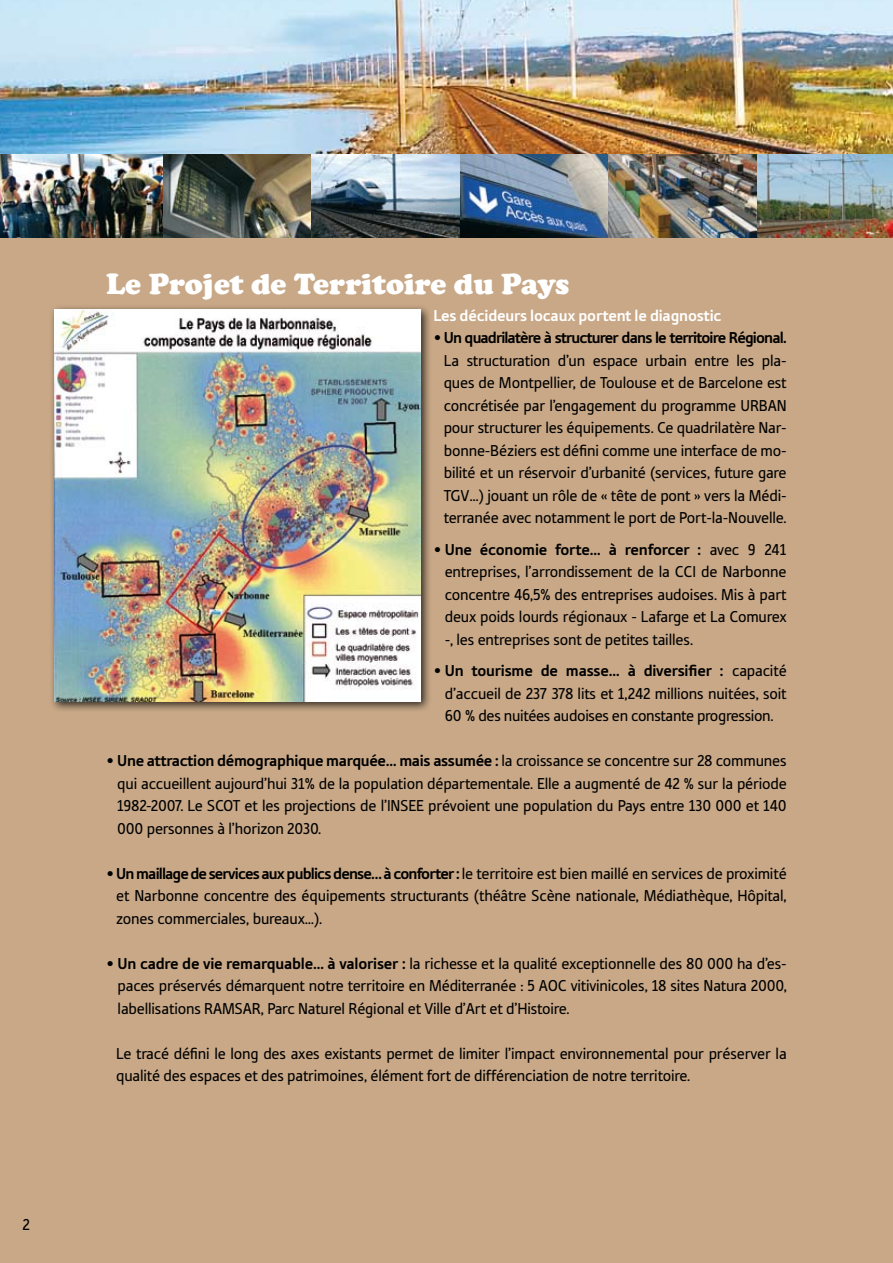
<style>
.page{position:relative;width:893px;height:1263px;background:#c8a887}
.page>*{position:absolute;margin:0;border:0;box-sizing:border-box;transform-origin:0 0}
.t1{font:900 30px "Cooper";color:#fff}
.t2{font:16.5px/22.5px "Tabula ITC Std";letter-spacing:-.01em;color:#000;text-align:justify}
.t3{font:700 16.5px "Tabula ITC Std";letter-spacing:-.05em;color:#000}
.t4{font:700 16.5px "Tabula ITC Std";letter-spacing:-.01em;color:#fff}
.s1{font-weight:700}
</style>
<div class="page">
<img style="left:0;top:0;width:893px;height:238px">
<div style="left:49px;top:305px;width:383px;height:408px;background:#000;opacity:.75"></div>
<img style="left:54px;top:310px;width:367px;height:392px">
<p class="t2" style="left:23px;top:1213px;width:9px">2</p>
<h1 class="t1" style="left:106px;top:266px;width:465px">Le Projet de Territoire du Pays</h1>
<p class="t4" style="left:433px;top:306px;width:289px">Les décideurs locaux portent le diagnostic</p>
<p class="t3" style="left:433px;top:328px;width:355px">• Un quadrilatère à structurer dans le territoire Régional.</p>
<p class="t2" style="left:444px;top:349px;width:344px">La structuration d’un espace urbain entre les pla&shy;ques de Montpellier, de Toulouse et de Barcelone est concrétisée par l’engagement du programme URBAN pour structurer les équipements. Ce quadrilatère Nar&shy;bonne-Béziers est défini comme une interface de mo&shy;bilité et un réservoir d’urbanité (services, future gare TGV…) jouant un rôle de « tête de pont » vers la Médi&shy;terranée avec notamment le port de Port-la-Nouvelle.</p>
<p class="t2" style="left:445px;top:538px;width:343px;text-indent:-11px"><span class="s1">• Une économie forte… à renforcer :</span> avec 9 241 entreprises, l’arrondissement de la CCI de Narbonne concentre 46,5% des entreprises audoises. Mis à part deux poids lourds régionaux - Lafarge et La Comurex -, les entreprises sont de petites tailles.</p>
<p class="t2" style="left:445px;top:659px;width:343px;text-indent:-11px"><span class="s1">• Un tourisme de masse… à diversifier :</span> capacité d’accueil de 237 378 lits et 1,242 millions nuitées, soit 60 % des nuitées audoises en constante progression.</p>
<p class="t2" style="left:117px;top:749px;width:671px;text-indent:-11px"><span class="s1">• Une attraction démographique marquée… mais assumée :</span> la croissance se concentre sur 28 communes qui accueillent aujourd’hui 31% de la population départementale. Elle a augmenté de 42 % sur la période 1982-2007. Le SCOT et les projections de l’INSEE prévoient une population du Pays entre 130 000 et 140<br>000 personnes à l’horizon 2030.</p>
<p class="t2" style="left:116px;top:862px;width:672px;text-indent:-10px"><span class="s1">• Un maillage de services aux publics dense… à conforter :</span> le territoire est bien maillé en services de proximité et Narbonne concentre des équipements structurants (théâtre Scène nationale, Médiathèque, Hôpital, zones commerciales, bureaux…).</p>
<p class="t2" style="left:118px;top:952px;width:671px;text-indent:-11px"><span class="s1">• Un cadre de vie remarquable… à valoriser :</span> la richesse et la qualité exceptionnelle des 80 000 ha d’es&shy;paces préservés démarquent notre territoire en Méditerranée : 5 AOC vitivinicoles, 18 sites Natura 2000, labellisations RAMSAR, Parc Naturel Régional et Ville d’Art et d’Histoire.</p>
<p class="t2" style="left:116px;top:1042px;width:672px">Le tracé défini le long des axes existants permet de limiter l’impact environnemental pour préserver la qualité des espaces et des patrimoines, élément fort de différenciation de notre territoire.</p>
</div>
